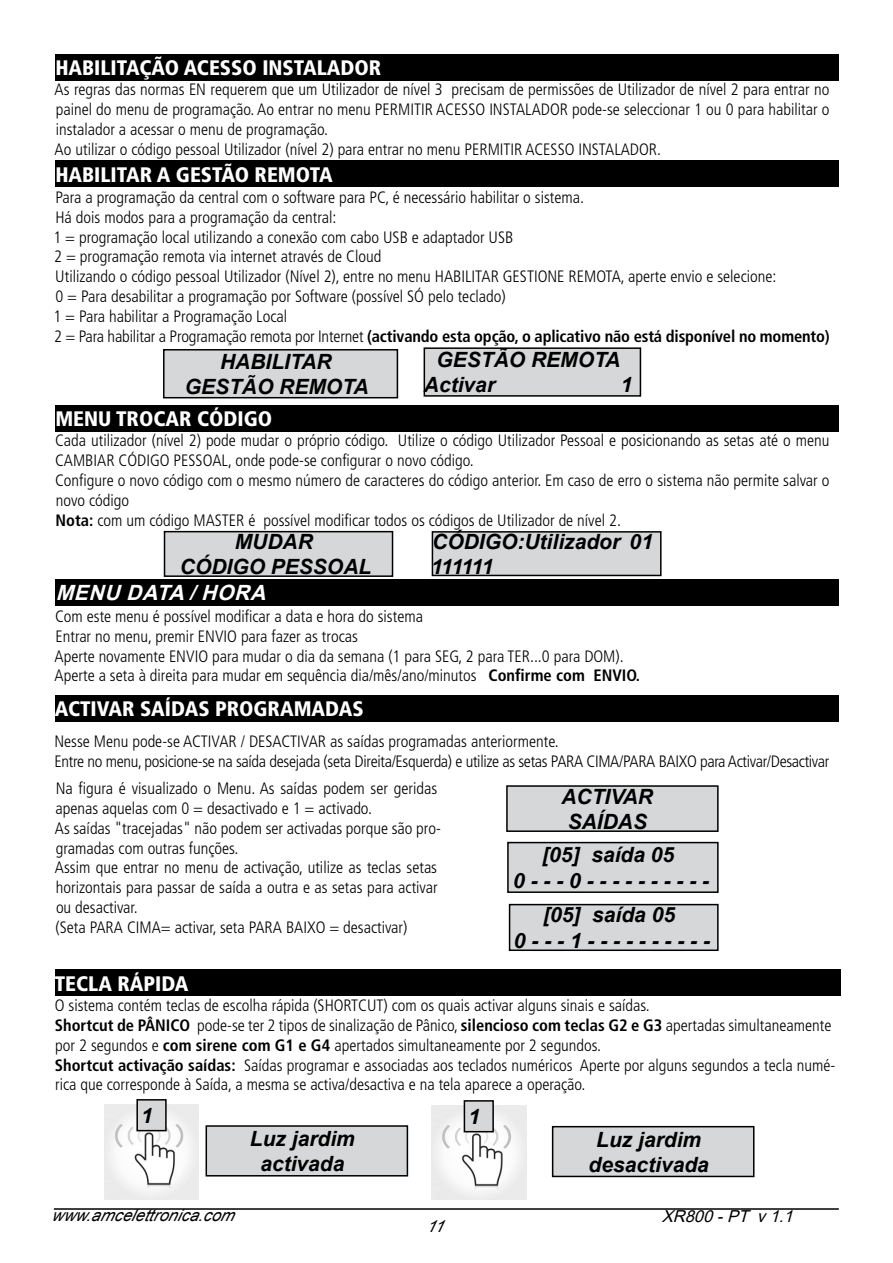
<style>
.page{position:relative;width:893px;height:1263px;background:#fff}
.page>*{position:absolute;margin:0;border:0;box-sizing:border-box;transform-origin:0 0}
.t1{font:italic 700 21px/25.2px "Arial";color:#000;text-align:center}
.t2{font:900 condensed 21px "Frutiger LT Std";color:#fff}
.t3{font:italic 700 21px "Arial";color:#fff}
.t4{font:300 condensed 16.5px/19.8px "Frutiger LT Std";color:#000}
.t5{font:300 condensed 16.5px/19.8px "Frutiger LT Std";letter-spacing:-.02em;color:#000}
.t6{font:italic 16.5px "Arial";color:#000}
.t7{font:italic 16.5px "Arial";color:#000}
.s1{font-weight:700}
</style>
<div class="page">
<hr style="left:54px;top:1208px;width:785px;height:2px;background:#000">
<div style="left:55px;top:54px;width:783px;height:26px;background:#000"></div>
<div style="left:55px;top:161px;width:783px;height:26px;background:#000"></div>
<div style="left:164px;top:350px;width:233px;height:48px;background:#d5d7d8"></div>
<div style="left:163px;top:349px;width:235px;height:49px;border:2px solid #000"></div>
<div style="left:424px;top:348px;width:216px;height:48px;background:#d5d7d8"></div>
<div style="left:424px;top:347px;width:217px;height:50px;border:2px solid #000"></div>
<div style="left:55px;top:405px;width:783px;height:26px;background:#000"></div>
<div style="left:165px;top:532px;width:228px;height:44px;background:#d5d7d8"></div>
<div style="left:164px;top:531px;width:229px;height:46px;border:2px solid #000"></div>
<div style="left:432px;top:532px;width:229px;height:43px;background:#d5d7d8"></div>
<div style="left:432px;top:531px;width:230px;height:45px;border:2px solid #000"></div>
<div style="left:55px;top:579px;width:783px;height:26px;background:#000"></div>
<div style="left:55px;top:695px;width:783px;height:26px;background:#000"></div>
<div style="left:507px;top:786px;width:211px;height:45px;background:#d5d7d8"></div>
<div style="left:506px;top:785px;width:213px;height:47px;border:2px solid #000"></div>
<div style="left:508px;top:842px;width:210px;height:50px;background:#d5d7d8"></div>
<div style="left:507px;top:842px;width:212px;height:51px;border:2px solid #000"></div>
<div style="left:510px;top:904px;width:208px;height:46px;background:#d5d7d8"></div>
<div style="left:509px;top:904px;width:210px;height:47px;border:2px solid #000"></div>
<div style="left:56px;top:970px;width:785px;height:26px;background:#000"></div>
<div style="left:206px;top:1126px;width:201px;height:50px;background:#d5d7d8"></div>
<div style="left:206px;top:1125px;width:202px;height:51px;border:2px solid #000"></div>
<img style="left:104px;top:1105px;width:95px;height:94px">
<div style="left:137px;top:1100px;width:29px;height:30px;background:#d5d7d8"></div>
<div style="left:136px;top:1099px;width:31px;height:32px;border:2px solid #000"></div>
<img style="left:432px;top:1106px;width:94px;height:93px">
<div style="left:464px;top:1101px;width:29px;height:31px;background:#d5d7d8"></div>
<div style="left:464px;top:1100px;width:30px;height:32px;border:2px solid #000"></div>
<div style="left:553px;top:1127px;width:201px;height:49px;background:#d5d7d8"></div>
<div style="left:552px;top:1126px;width:202px;height:51px;border:2px solid #000"></div>
<p class="t2" style="left:55px;top:55px;width:327px">HABILITAÇÃO ACESSO INSTALADOR</p>
<p class="t4" style="left:55px;top:80px;width:776px">As regras das normas EN requerem que um Utilizador de nível 3 precisam de permissões de Utilizador de nível 2 para entrar no painel do menu de programação. Ao entrar no menu PERMITIR ACESSO INSTALADOR pode-se seleccionar 1 ou 0 para habilitar o instalador a acessar o menu de programação.<br>Ao utilizar o código pessoal Utilizador (nível 2) para entrar no menu PERMITIR ACESSO INSTALADOR.</p>
<p class="t2" style="left:55px;top:162px;width:279px">HABILITAR A GESTÃO REMOTA</p>
<p class="t4" style="left:53px;top:188px;width:778px">Para a programação da central com o software para PC, é necessário habilitar o sistema.<br>Há dois modos para a programação da central:<br>1 = programação local utilizando a conexão com cabo USB e adaptador USB<br>2 = programação remota via internet através de Cloud<br>Utilizando o código pessoal Utilizador (Nível 2), entre no menu HABILITAR GESTIONE REMOTA, aperte envio e selecione:<br>0 = Para desabilitar a programação por Software (possível SÓ pelo teclado)<br>1 = Para habilitar a Programação Local<br>2 = Para habilitar a Programação remota por Internet <span class="s1">(activando esta opção, o aplicativo não está disponível no momento)</span></p>
<p class="t1" style="left:185px;top:349px;width:185px">HABILITAR<br>GESTÃO REMOTA</p>
<p class="t1" style="left:424px;top:348px;width:198px;text-align:left;text-indent:13px">GESTÃO REMOTA<br>Activar</p>
<p class="t1" style="left:621px;top:373px;width:13px">1</p>
<p class="t2" style="left:55px;top:406px;width:216px">MENU TROCAR CÓDIGO</p>
<p class="t4" style="left:55px;top:431px;width:776px">Cada utilizador (nível 2) pode mudar o próprio código. Utilize o código Utilizador Pessoal e posicionando as setas até o menu CAMBIAR CÓDIGO PESSOAL, onde pode-se configurar o novo código.<br>Configure o novo código com o mesmo número de caracteres do código anterior. Em caso de erro o sistema não permite salvar o novo código<br><span class="s1">Nota:</span> com um código MASTER é possível modificar todos os códigos de Utilizador de nível 2.</p>
<p class="t1" style="left:180px;top:530px;width:193px">MUDAR<br>CÓDIGO PESSOAL</p>
<p class="t1" style="left:431px;top:529px;width:223px;text-align:left">CÓDIGO:Utilizador 01<br>111111</p>
<p class="t3" style="left:56px;top:577px;width:18px">MEN</p>
<p class="t3" style="left:105px;top:577px;width:148px">U DATA /HORA</p>
<p class="t4" style="left:55px;top:606px;width:587px">Com este menu é possível modificar a data e hora do sistema<br>Entrar no menu, premir ENVIO para fazer as trocas<br>Aperte novamente ENVIO para mudar o dia da semana (1 para SEG, 2 para TER...0 para DOM).<br>Aperte a seta à direita para mudar em sequência dia/mês/ano/minutos <span class="s1">Confirme com ENVIO.</span></p>
<p class="t2" style="left:55px;top:696px;width:56px">ACTIVAR</p>
<p class="t2" style="left:140px;top:696px;width:13px">SAÍDAS</p>
<p class="t2" style="left:215px;top:696px;width:54px">PROGRAMADAS</p>
<p class="t5" style="left:54px;top:731px;width:776px">Nesse Menu pode-se ACTIVAR / DESACTIVAR as saídas programadas anteriormente.<br>Entre no menu, posicione-se na saída desejada (seta Direita/Esquerda) e utilize as setas PARA CIMA/PARA BAIXO para Activar/Desactivar</p>
<p class="t4" style="left:55px;top:779px;width:387px">Na figura é visualizado o Menu. As saídas podem ser geridas apenas aquelas com 0 = desactivado e 1 = activado.<br>As saídas "tracejadas" não podem ser activadas porque são pro&shy;gramadas com outras funções.<br>Assim que entrar no menu de activação, utilize as teclas setas horizontais para passar de saída a outra e as setas para activar ou desactivar.<br>(Seta PARA CIMA= activar, seta PARA BAIXO = desactivar)</p>
<p class="t1" style="left:561px;top:784px;width:93px">ACTIVAR<br>SAÍDAS</p>
<p class="t1" style="left:513px;top:843px;width:197px">[05] saída 05<br>0 - - - 0 - - - - - - - - - -</p>
<p class="t1" style="left:514px;top:903px;width:197px">[05] saída 05<br>0 - - - 1 - - - - - - - - - -</p>
<p class="t2" style="left:55px;top:971px;width:135px">TECLA RÁPIDA</p>
<p class="t4" style="left:55px;top:996px;width:782px">O sistema contém teclas de escolha rápida (SHORTCUT) com os quais activar alguns sinais e saídas.<br><span class="s1">Shortcut de PÂNICO</span> pode-se ter 2 tipos de sinalização de Pânico, <span class="s1">silencioso com teclas G2 e G3</span> apertadas simultaneamente por 2 segundos e <span class="s1">com sirene com G1 e G4</span> apertados simultaneamente por 2 segundos.<br><span class="s1">Shortcut activação saídas:</span> Saídas programar e associadas aos teclados numéricos Aperte por alguns segundos a tecla numé&shy;rica que corresponde à Saída, a mesma se activa/desactiva e na tela aparece a operação.</p>
<p class="t1" style="left:250px;top:1126px;width:107px">Luz jardim activada</p>
<p class="t1" style="left:141px;top:1103px;width:13px">1</p>
<p class="t1" style="left:468px;top:1104px;width:13px">1</p>
<p class="t1" style="left:589px;top:1127px;width:122px">Luz jardim desactivada</p>
<p class="t6" style="left:51px;top:1204px;width:190px">www.amcelettronica.com</p>
<p class="t7" style="left:662px;top:1205px;width:138px">XR800-PT v1.1</p>
<p class="t6" style="left:426px;top:1215px;width:24px">11</p>
</div>
